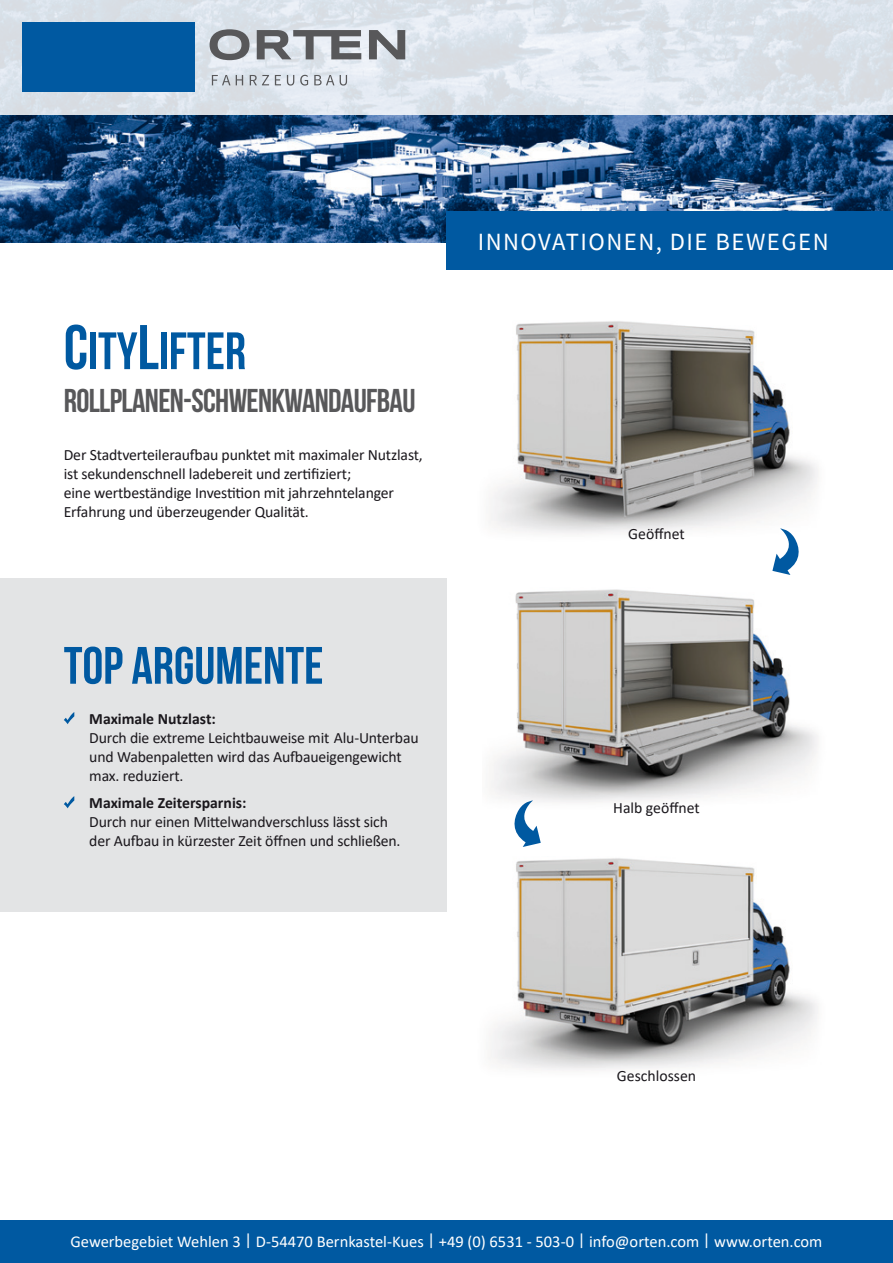
<style>
.page{position:relative;width:893px;height:1263px;background:#fff}
.page>*{position:absolute;margin:0;border:0;box-sizing:border-box;transform-origin:0 0}
.t1{font:700 52.5px "Bebas Neue";color:#0059a1}
.H1_Untertitel_Calibr{font:700 33px "Bebas Neue";letter-spacing:-.02em;color:#58585a}
.t2{font:24.75px "Source Sans Pro";letter-spacing:.06em;color:#fff}
.t3{font:16.5px "Calibri";color:#fff}
.Aufzählung{font:15.75px/18.9px "Calibri";letter-spacing:-.01em;color:#1a171c}
.Fließtext{font:15.75px "Calibri";letter-spacing:-.01em;color:#1a171c}
.s1{font-size:63px}
.s2{font-weight:700}
</style>
<div class="page">
<img style="left:0;top:115px;width:893px;height:127px">
<svg style="left:0;top:0;width:893px;height:115px;fill:#dae3eb"></svg>
<div style="left:23px;top:23px;width:172px;height:69px;background:#0059a1"></div>
<svg style="left:369px;top:30px;width:36px;height:29px"></svg>
<svg style="left:257px;top:30px;width:104px;height:29px"></svg>
<svg style="left:210px;top:29px;width:40px;height:31px"></svg>
<svg style="left:212px;top:75px;width:135px;height:11px"></svg>
<div style="left:446px;top:212px;width:447px;height:58px;background:#0059a1"></div>
<div style="left:0;top:1220px;width:893px;height:43px;background:#0059a1"></div>
<div style="left:0;top:578px;width:446px;height:334px;background:#e3e4e5"></div>
<svg style="left:64px;top:712px;width:10px;height:12px"></svg>
<svg style="left:64px;top:796px;width:10px;height:12px"></svg>
<img style="left:490px;top:321px;width:328px;height:213px">
<svg style="left:772px;top:528px;width:30px;height:47px"></svg>
<svg style="left:514px;top:819px;width:27px;height:28px"></svg>
<img style="left:490px;top:589px;width:328px;height:230px">
<img style="left:490px;top:858px;width:328px;height:213px">
<h1 class="t1" style="left:64px;top:322px;width:184px"><span class="s1">C</span>ITY<span class="s1">L</span>IFTER</h1>
<p class="H1_Untertitel_Calibr" style="left:64px;top:382px;width:353px">ROLLPLANEN-SCHWENKWANDAUFBAU</p>
<p class="Fließtext" style="left:64px;top:444px;width:361px">Der Stadtverteileraufbau punktet mit maximaler Nutzlast,</p>
<p class="Fließtext" style="left:64px;top:463px;width:289px">ist sekundenschnell ladebereit und zertifiziert;</p>
<p class="Fließtext" style="left:64px;top:482px;width:332px">eine wertbeständige Investition mit jahrzehntelanger</p>
<p class="Fließtext" style="left:64px;top:501px;width:246px">Erfahrung und überzeugender Qualität.</p>
<h2 class="t1" style="left:64px;top:637px;width:261px">TOP ARGUMENTE</h2>
<p class="Aufzählung" style="left:89px;top:709px;width:331px"><span class="s2">Maximale Nutzlast:<br></span>Durch die extreme Leichtbauweise mit Alu-Unterbau und Wabenpaletten wird das Aufbaueigengewicht max. reduziert.</p>
<p class="Aufzählung" style="left:89px;top:793px;width:313px"><span class="s2">Maximale Zeitersparnis:<br></span>Durch nur einen Mittelwandverschluss lässt sich der Aufbau in kürzester Zeit öffnen und schließen.</p>
<h3 class="t2" style="left:478px;top:226px;width:353px">INNOVATIONEN, DIE BEWEGEN</h3>
<p class="Aufzählung" style="left:628px;top:524px;width:58px">Geöffnet</p>
<p class="Aufzählung" style="left:613px;top:798px;width:88px">Halb geöffnet</p>
<p class="Aufzählung" style="left:617px;top:1066px;width:81px">Geschlossen</p>
<p class="t3" style="left:70px;top:1230px;width:753px">Gewerbegebiet Wehlen 3 | D-54470 Bernkastel-Kues | +49 (0) 6531 - 503-0 | info@orten.com | www.orten.com</p>
</div>
